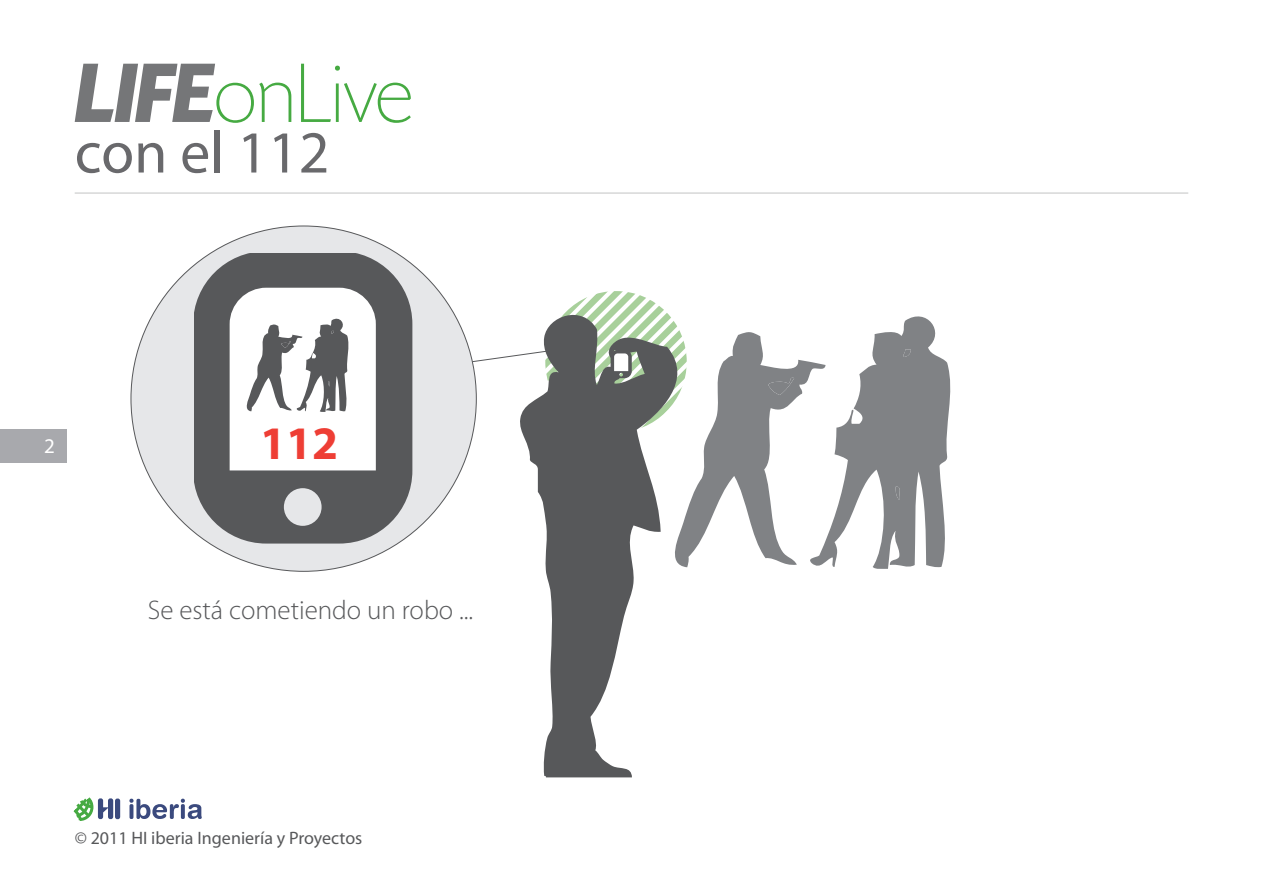
<style>
.page{position:relative;width:1263px;height:893px;background:#fff}
.page>*{position:absolute;margin:0;border:0;box-sizing:border-box;transform-origin:0 0}
.t1{font:200 88.8px "Today SHOP";color:#46aa42}
.t2{font:60px "Myriad Pro";color:#69696c}
.t3{font:700 46.8px "Myriad Pro";color:#ee3e35}
.t4{font:300 27px "Myriad Pro";color:#57585a}
.t5{font:21px "Myriad Pro";color:#fff}
.t6{font:18px "Myriad Pro";color:#57585a}
.s1{font-weight:700;font-style:italic;color:#757678}
</style>
<div class="page">
<svg style="left:73px;top:797px;width:47px;height:24px"></svg>
<svg style="left:129px;top:799px;width:73px;height:20px"></svg>
<hr style="left:75px;top:193px;width:1113px;height:1px;background:#c2c3c3">
<div style="left:0;top:430px;width:67px;height:33px;background:#a8a9ad"></div>
<div style="left:131px;top:226px;width:345px;height:345px;background:#e6e7e9;border-radius:50%"></div>
<svg style="left:543px;top:571px;width:91px;height:206px;fill:#57585a"></svg>
<svg style="left:195px;top:254px;width:217px;height:290px;background:#979799"></svg>
<svg style="left:472px;top:291px;width:479px;height:280px"></svg>
<svg style="left:243px;top:315px;width:107px;height:98px;background:#b8b9b9"></svg>
<h1 class="t1" style="left:75px;top:48px;width:339px"><span class="s1">LIFE</span>onLive</h1>
<h2 class="t2" style="left:75px;top:115px;width:256px">con el 112</h2>
<p class="t5" style="left:44px;top:433px;width:12px">2</p>
<h3 class="t3" style="left:260px;top:413px;width:79px">112</h3>
<h3 class="t4" style="left:148px;top:594px;width:327px">Se está cometiendo un robo ...</h3>
<p class="t6" style="left:75px;top:827px;width:289px">© 2011 HI iberia Ingeniería y Proyectos</p>
</div>
